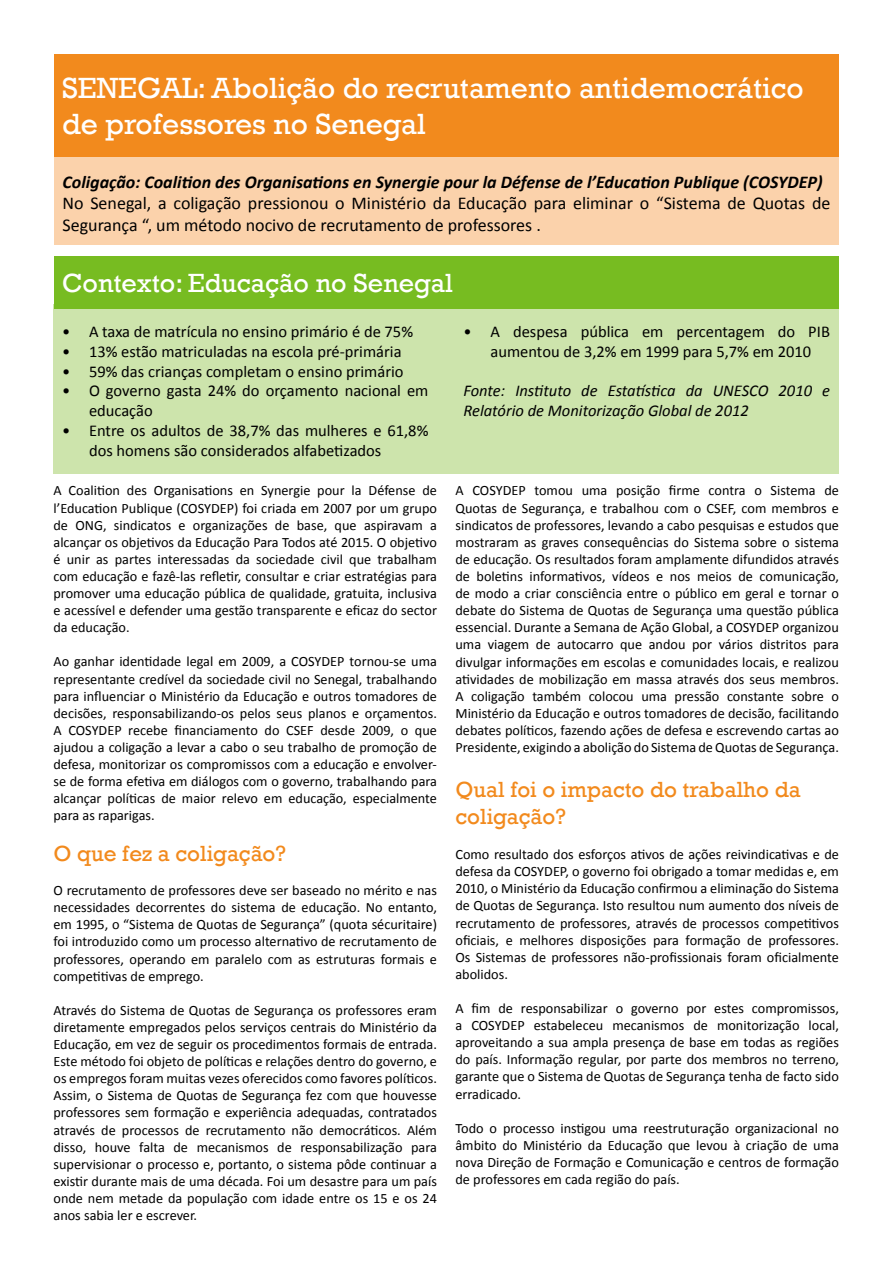
<style>
.page{position:relative;width:893px;height:1263px;background:#fff}
.page>*{position:absolute;margin:0;border:0;box-sizing:border-box;transform-origin:0 0}
.t1{font:30px/36px "Rockwell";color:#fff}
.t2{font:27px "Rockwell";color:#fff}
.t3{font:22.5px/27px "Rockwell";color:#f28a1d}
.t4{font:18px/21.6px "Calibri";color:#000}
.t5{font:italic 700 18px "Calibri";color:#000}
.t6{font:16.5px/19.8px "Calibri";color:#000}
.t7{font:italic 16.5px/19.8px "Calibri";color:#000}
.t8{font:14.25px/17.1px "Calibri";color:#000;text-align:justify}
</style>
<div class="page">
<div style="left:54px;top:54px;width:784px;height:104px;background:#f28a1d"></div>
<div style="left:54px;top:158px;width:785px;height:87px;background:#fbd2ab"></div>
<div style="left:392px;top:297px;width:90px;height:177px;background:#cde4ac"></div>
<div style="left:54px;top:305px;width:383px;height:169px;background:#cde4ac"></div>
<div style="left:455px;top:305px;width:383px;height:169px;background:#cde4ac"></div>
<div style="left:54px;top:256px;width:784px;height:53px;background:#77bc21"></div>
<h1 class="t1" style="left:62px;top:71px;width:743px">SENEGAL: Abolição do recrutamento antidemocrático de professores no Senegal</h1>
<p class="t5" style="left:63px;top:170px;width:762px">Coligação: Coalition des Organisations en Synergie pour la Défense de l’Education Publique (COSYDEP)</p>
<p class="t4" style="left:63px;top:192px;width:769px">No Senegal, a coligação pressionou o Ministério da Educação para eliminar o “Sistema de Quotas de<br>Segurança “, um método nocivo de recrutamento de professores .</p>
<h2 class="t2" style="left:62px;top:268px;width:392px">Contexto: Educação no Senegal</h2>
<p class="t6" style="left:62px;top:322px;width:353px">• A taxa de matrícula no ensino primário é de 75%</p>
<p class="t6" style="left:62px;top:341px;width:341px">• 13% estão matriculadas na escola pré-primária</p>
<p class="t6" style="left:62px;top:361px;width:343px">• 59% das crianças completam o ensino primário</p>
<p class="t6" style="left:89px;top:381px;width:341px;text-indent:-27px">• O governo gasta 24% do orçamento nacional em educação</p>
<p class="t6" style="left:89px;top:421px;width:341px;text-indent:-27px">• Entre os adultos de 38,7% das mulheres e 61,8% dos homens são considerados alfabetizados</p>
<p class="t6" style="left:463px;top:322px;width:368px;text-align:center">• A despesa pública em percentagem do PIB aumentou de 3,2% em 1999 para 5,7% em 2010</p>
<p class="t7" style="left:463px;top:380px;width:368px">Fonte: Instituto de Estatística da UNESCO 2010 e<br>Relatório de Monitorização Global de 2012</p>
<p class="t8" style="left:54px;top:482px;width:385px">A Coalition des Organisations en Synergie pour la Défense de l’Education Publique (COSYDEP) foi criada em 2007 por um grupo de ONG, sindicatos e organizações de base, que aspiravam a alcançar os objetivos da Educação Para Todos até 2015. O objetivo é unir as partes interessadas da sociedade civil que trabalham com educação e fazê-las refletir, consultar e criar estratégias para promover uma educação pública de qualidade, gratuita, inclusiva e acessível e defender uma gestão transparente e eficaz do sector da educação.</p>
<p class="t8" style="left:54px;top:653px;width:385px">Ao ganhar identidade legal em 2009, a COSYDEP tornou-se uma representante credível da sociedade civil no Senegal, trabalhando para influenciar o Ministério da Educação e outros tomadores de decisões, responsabilizando-os pelos seus planos e orçamentos.<br>A COSYDEP recebe financiamento do CSEF desde 2009, o que ajudou a coligação a levar a cabo o seu trabalho de promoção de defesa, monitorizar os compromissos com a educação e envolver&shy;se de forma efetiva em diálogos com o governo, trabalhando para alcançar políticas de maior relevo em educação, especialmente para as raparigas.</p>
<h3 class="t3" style="left:54px;top:840px;width:234px">O que fez a coligação?</h3>
<p class="t8" style="left:54px;top:882px;width:385px">O recrutamento de professores deve ser baseado no mérito e nas necessidades decorrentes do sistema de educação. No entanto, em 1995, o “Sistema de Quotas de Segurança” (quota sécuritaire) foi introduzido como um processo alternativo de recrutamento de professores, operando em paralelo com as estruturas formais e competitivas de emprego.</p>
<p class="t8" style="left:54px;top:1001px;width:385px">Através do Sistema de Quotas de Segurança os professores eram diretamente empregados pelos serviços centrais do Ministério da Educação, em vez de seguir os procedimentos formais de entrada.<br>Este método foi objeto de políticas e relações dentro do governo, e os empregos foram muitas vezes oferecidos como favores políticos.<br>Assim, o Sistema de Quotas de Segurança fez com que houvesse professores sem formação e experiência adequadas, contratados através de processos de recrutamento não democráticos. Além disso, houve falta de mecanismos de responsabilização para supervisionar o processo e, portanto, o sistema pôde continuar a existir durante mais de uma década. Foi um desastre para um país onde nem metade da população com idade entre os 15 e os 24 anos sabia ler e escrever.</p>
<p class="t8" style="left:455px;top:482px;width:385px">A COSYDEP tomou uma posição firme contra o Sistema de Quotas de Segurança, e trabalhou com o CSEF, com membros e sindicatos de professores, levando a cabo pesquisas e estudos que mostraram as graves consequências do Sistema sobre o sistema de educação. Os resultados foram amplamente difundidos através de boletins informativos, vídeos e nos meios de comunicação, de modo a criar consciência entre o público em geral e tornar o debate do Sistema de Quotas de Segurança uma questão pública essencial. Durante a Semana de Ação Global, a COSYDEP organizou uma viagem de autocarro que andou por vários distritos para divulgar informações em escolas e comunidades locais, e realizou atividades de mobilização em massa através dos seus membros.<br>A coligação também colocou uma pressão constante sobre o Ministério da Educação e outros tomadores de decisão, facilitando debates políticos, fazendo ações de defesa e escrevendo cartas ao Presidente, exigindo a abolição do Sistema de Quotas de Segurança.</p>
<h3 class="t3" style="left:455px;top:776px;width:347px">Qual foi o impacto do trabalho da coligação?</h3>
<p class="t8" style="left:455px;top:846px;width:385px">Como resultado dos esforços ativos de ações reivindicativas e de defesa da COSYDEP, o governo foi obrigado a tomar medidas e, em 2010, o Ministério da Educação confirmou a eliminação do Sistema de Quotas de Segurança. Isto resultou num aumento dos níveis de recrutamento de professores, através de processos competitivos oficiais, e melhores disposições para formação de professores.<br>Os Sistemas de professores não-profissionais foram oficialmente abolidos.</p>
<p class="t8" style="left:455px;top:1000px;width:385px">A fim de responsabilizar o governo por estes compromissos, a COSYDEP estabeleceu mecanismos de monitorização local, aproveitando a sua ampla presença de base em todas as regiões do país. Informação regular, por parte dos membros no terreno, garante que o Sistema de Quotas de Segurança tenha de facto sido erradicado.</p>
<p class="t8" style="left:455px;top:1119px;width:385px">Todo o processo instigou uma reestruturação organizacional no âmbito do Ministério da Educação que levou à criação de uma nova Direção de Formação e Comunicação e centros de formação de professores em cada região do país.</p>
</div>
